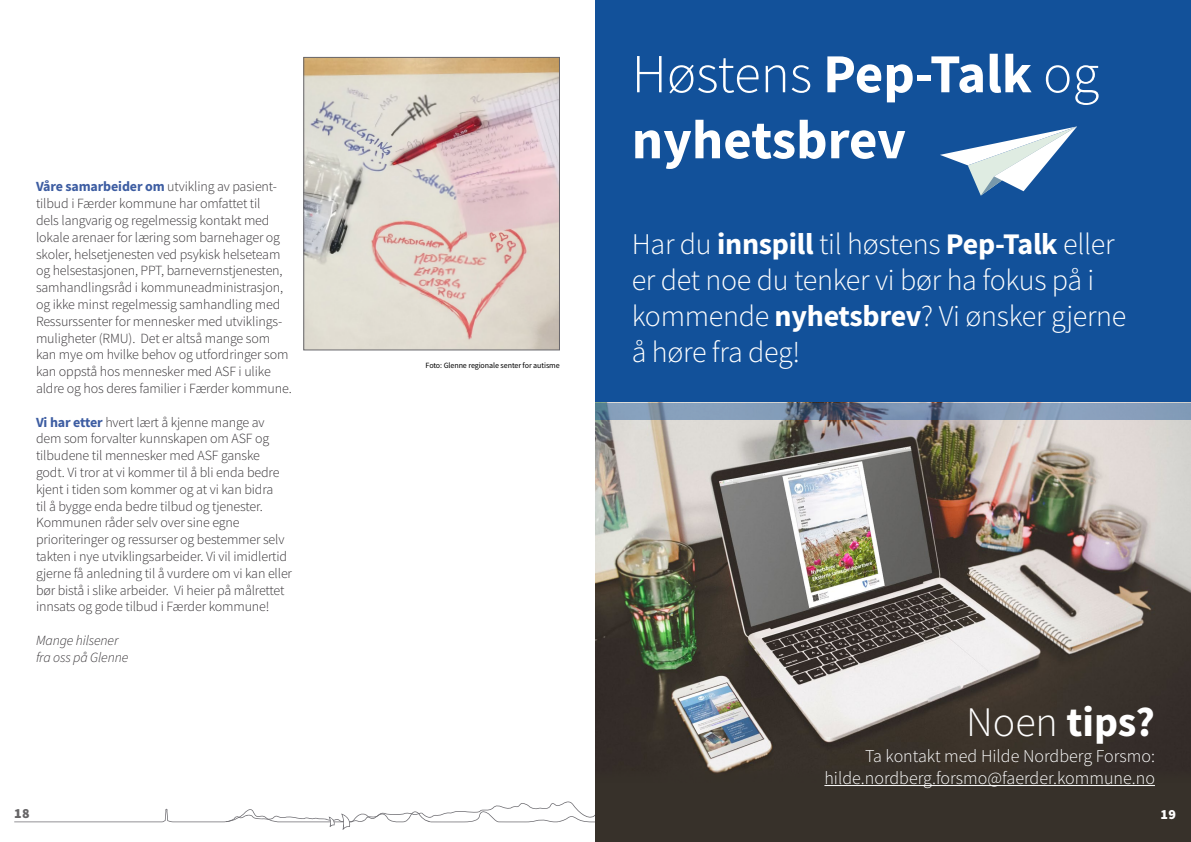
<style>
.page{position:relative;width:1191px;height:842px;background:#fff}
.page>*{position:absolute;margin:0;border:0;box-sizing:border-box;transform-origin:0 0}
.t1{font:700 55px/66px "Source Sans Pro";color:#fff}
.t2{font:700 42px "Source Sans Pro";color:#fff}
.t3{font:300 30px/36px "Source Sans Pro";letter-spacing:-.01em;color:#fff}
.t4{font:300 18px/21.6px "Source Sans Pro";color:#fff;text-align:right}
.t5{font:300 14px/16.8px "Source Sans Pro";letter-spacing:-.01em;color:#373437}
.t6{font:italic 300 14px/16.8px "Source Sans Pro";letter-spacing:-.01em;color:#373437}
.t7{font:900 14px "Source Sans Pro";color:#666566}
.t8{font:900 14px "Source Sans Pro";color:#fff}
.t9{font:8px "Source Sans Pro";letter-spacing:-.01em;color:#000}
.s1{font-weight:700;color:#3d5da2}
.s2{font-weight:300}
.s3{font-weight:700}
</style>
<div class="page">
<svg style="left:14px;top:801px;width:581px;height:29px"></svg>
<div style="left:595px;top:649px;width:596px;height:193px;background:#37312a"></div>
<img style="left:306px;top:59px;width:251px;height:289px">
<div style="left:304px;top:57px;width:255px;height:293px;border:1px solid #68676c"></div>
<div style="left:595px;top:0;width:596px;height:403px;background:#12519a"></div>
<img style="left:595px;top:420px;width:596px;height:354px">
<svg style="left:940px;top:126px;width:137px;height:70px"></svg>
<hr style="left:824px;top:785px;width:331px;height:1px;background:#fff">
<svg style="left:595px;top:403px;width:596px;height:17px;background:#7a8fa9"></svg>
<p class="t5" style="left:36px;top:178px;width:257px"><span class="s1">Våre samarbeider om</span> utvikling av pasient&shy;tilbud i Færder kommune har omfattet til<br>dels langvarig og regelmessig kontakt med lokale arenaer for læring som barnehager og skoler, helsetjenesten ved psykisk helseteam og helsestasjonen, PPT, barnevernstjenesten, samhandlingsråd i kommuneadministrasjon, og ikke minst regelmessig samhandling med Ressurssenter for mennesker med utviklings&shy;muligheter (RMU). Det er altså mange som kan mye om hvilke behov og utfordringer som kan oppstå hos mennesker med ASF i ulike aldre og hos deres familier i Færder kommune.</p>
<p class="t5" style="left:36px;top:414px;width:257px"><span class="s1">Vi har etter</span> hvert lært å kjenne mange av dem som forvalter kunnskapen om ASF og tilbudene til mennesker med ASF ganske godt. Vi tror at vi kommer til å bli enda bedre kjent i tiden som kommer og at vi kan bidra<br>til å bygge enda bedre tilbud og tjenester.<br>Kommunen råder selv over sine egne prioriteringer og ressurser og bestemmer selv takten i nye utviklingsarbeider. Vi vil imidlertid gjerne få anledning til å vurdere om vi kan eller bør bistå i slike arbeider. Vi heier på målrettet innsats og gode tilbud i Færder kommune!</p>
<p class="t6" style="left:36px;top:632px;width:94px">Mange hilsener fra oss på Glenne</p>
<p class="t7" style="left:14px;top:803px;width:17px">18</p>
<p class="t9" style="left:425px;top:360px;width:136px">Foto: Glenne regionale senter for autisme</p>
<h1 class="t1" style="left:631px;top:40px;width:469px"><span class="s2">Høstens</span> Pep-Talk <span class="s2">og </span>nyhetsbrev</h1>
<h3 class="t3" style="left:631px;top:226px;width:496px">Har du <span class="s3">innspill</span> til høstens <span class="s3">Pep-Talk</span> eller er det noe du tenker vi bør ha fokus på i kommende <span class="s3">nyhetsbrev</span>? Vi ønsker gjerne å høre fra deg!</h3>
<h2 class="t2" style="left:966px;top:694px;width:190px"><span class="s2">Noen</span> tips?</h2>
<p class="t4" style="left:824px;top:745px;width:332px">Ta kontakt med Hilde Nordberg Forsmo: hilde.nordberg.forsmo@faerder.kommune.no</p>
<p class="t8" style="left:1160px;top:804px;width:17px">19</p>
</div>
